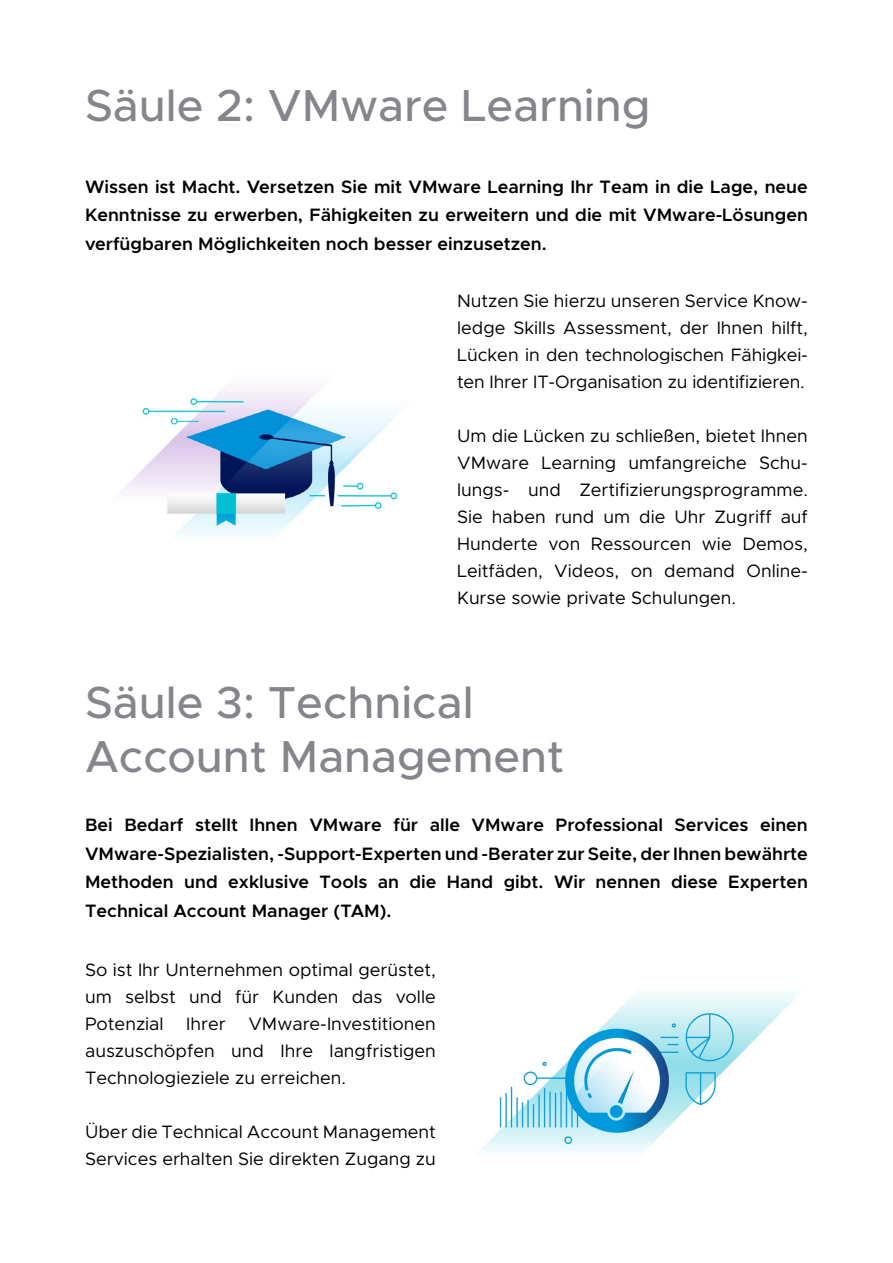
<style>
.page{position:relative;width:893px;height:1263px;background:#fff}
.page>*{position:absolute;margin:0;border:0;box-sizing:border-box;transform-origin:0 0}
.t1{font:500 45px/54px "Metropolis";color:#84868c}
.t2{font:18px/27px "Metropolis";color:#000;text-align:justify}
.t3{font:600 18px/28.5px "Metropolis";color:#000;text-align:justify}
</style>
<div class="page">
<hr style="left:892px;top:317px;width:1px;height:122px;background:#009890">
<img style="left:120px;top:387px;width:283px;height:149px">
<img style="left:480px;top:992px;width:318px;height:161px">
<h1 class="t1" style="left:85px;top:78px;width:567px">Säule 2: VMware Learning</h1>
<p class="t3" style="left:85px;top:172px;width:724px">Wissen ist Macht. Versetzen Sie mit VMware Learning Ihr Team in die Lage, neue Kenntnisse zu erwerben, Fähigkeiten zu erweitern und die mit VMware-Lösungen verfügbaren Möglichkeiten noch besser einzusetzen.</p>
<p class="t2" style="left:457px;top:288px;width:352px">Nutzen Sie hierzu unseren Service Know&shy;ledge Skills Assessment, der Ihnen hilft, Lücken in den technologischen Fähigkei&shy;ten Ihrer IT-Organisation zu identifizieren.</p>
<p class="t2" style="left:457px;top:423px;width:352px">Um die Lücken zu schließen, bietet Ihnen VMware Learning umfangreiche Schu&shy;lungs- und Zertifizierungsprogramme.<br>Sie haben rund um die Uhr Zugriff auf Hunderte von Ressourcen wie Demos, Leitfäden, Videos, on demand Online-Kurse sowie private Schulungen.</p>
<h1 class="t1" style="left:85px;top:676px;width:481px">Säule 3: Technical<br>Account Management</h1>
<p class="t3" style="left:85px;top:811px;width:724px">Bei Bedarf stellt Ihnen VMware für alle VMware Professional Services einen VMware-Spezialisten, -Support-Experten und -Berater zur Seite, der Ihnen bewährte Methoden und exklusive Tools an die Hand gibt. Wir nennen diese Experten Technical Account Manager (TAM).</p>
<p class="t2" style="left:85px;top:956px;width:352px">So ist Ihr Unternehmen optimal gerüstet, um selbst und für Kunden das volle Potenzial</p>
<p class="t2" style="left:85px;top:1010px;width:352px;text-indent:163px">VMware-Investitionen auszuschöpfen und Ihre langfristigen Technologieziele zu erreichen.</p>
<p class="t2" style="left:85px;top:1118px;width:352px">Über die Technical Account Management<br>Services erhalten Sie direkten Zugang zu</p>
<p class="t2" style="left:186px;top:1010px;width:41px">Ihrer</p>
</div>
